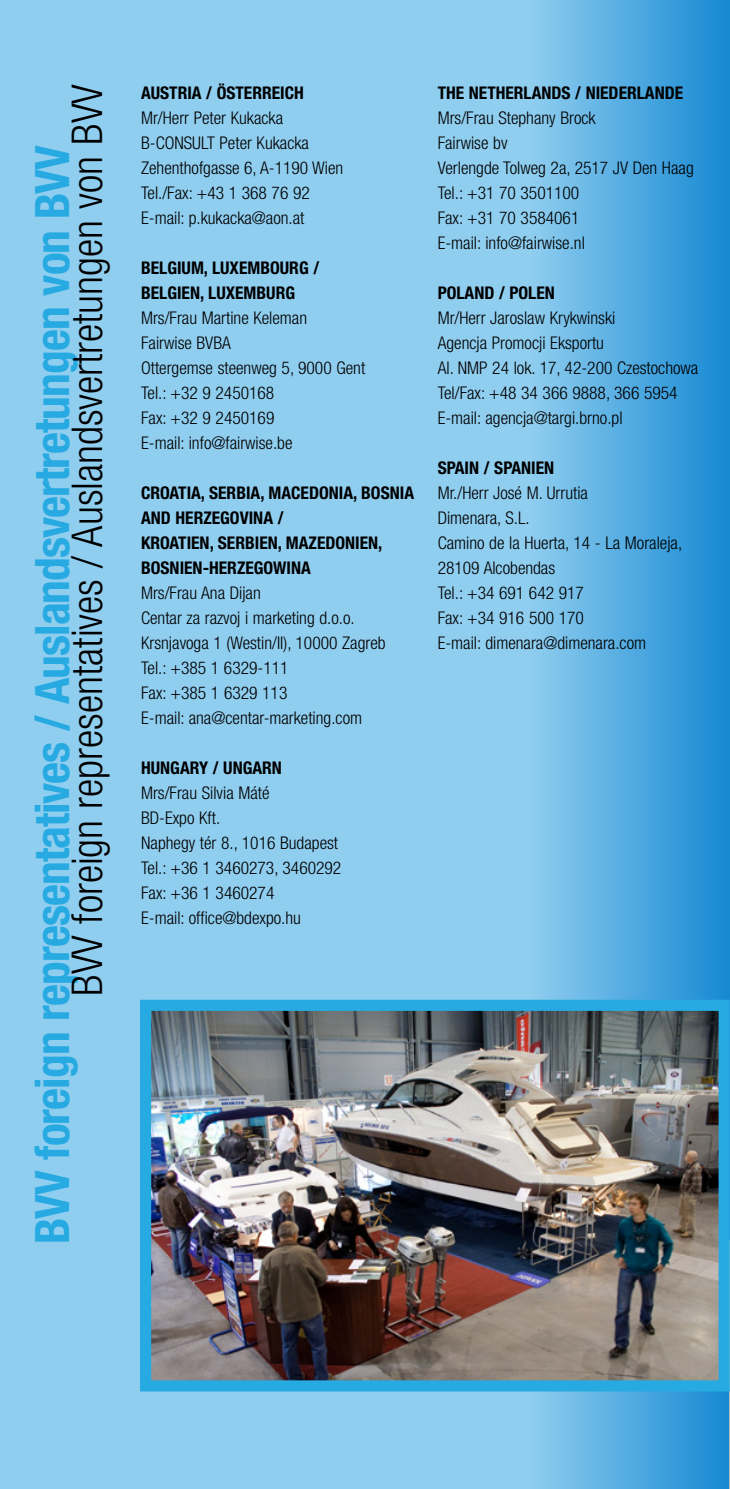
<style>
.page{position:relative;width:730px;height:1489px;background:#fff}
.page>*{position:absolute;margin:0;border:0;box-sizing:border-box;transform-origin:0 0}
.t1{font:700 condensed 47.5px "Helvetica Neue LT Pro";letter-spacing:-.02em;color:#27aae1}
.t2{font:300 condensed 42.5px "Helvetica Neue LT Pro";color:#000}
.t3{font:300 condensed 17.5px/25px "Helvetica Neue LT Pro";color:#000}
.t4{font:700 condensed 17.5px/25px "Helvetica Neue LT Pro";color:#000}
</style>
<div class="page">
<div style="left:0;top:0;width:730px;height:1488px;background:#90cef0"></div>
<div style="left:531px;top:0;width:199px;height:1488px;background:linear-gradient(to right,#8fcdef,#1689d3)"></div>
<hr style="left:729px;top:1240px;width:1px;height:248px;background:#bcbec0">
<img style="left:152px;top:1011px;width:566px;height:368px">
<div style="left:140px;top:999px;width:590px;height:392px;border:11px solid #27aae1"></div>
<h2 class="t2" style="left:63px;top:995px;width:912px;rotate:-90deg">BVV foreign representatives / Auslandsvertretungen von BVV</h2>
<p class="t4" style="left:141px;top:80px;width:164px">AUSTRIA / ÖSTERREICH</p>
<p class="t3" style="left:141px;top:105px;width:204px">Mr/Herr Peter Kukacka<br>B-CONSULT Peter Kukacka<br>Zehenthofgasse 6, A-1190 Wien<br>Tel./Fax: +43 1 368 76 92<br>E-mail: p.kukacka@aon.at</p>
<p class="t4" style="left:141px;top:255px;width:180px">BELGIUM, LUXEMBOURG /<br>BELGIEN, LUXEMBURG</p>
<p class="t3" style="left:141px;top:305px;width:226px">Mrs/Frau Martine Keleman<br>Fairwise BVBA<br>Ottergemse steenweg 5, 9000 Gent<br>Tel.: +32 9 2450168<br>Fax: +32 9 2450169<br>E-mail: info@fairwise.be</p>
<p class="t4" style="left:141px;top:480px;width:274px">CROATIA, SERBIA, MACEDONIA, BOSNIA<br>AND HERZEGOVINA /<br>KROATIEN, SERBIEN, MAZEDONIEN,<br>BOSNIEN-HERZEGOWINA</p>
<p class="t3" style="left:141px;top:580px;width:246px">Mrs/Frau Ana Dijan<br>Centar za razvoj i marketing d.o.o.<br>Krsnjavoga 1 (Westin/II), 10000 Zagreb<br>Tel.: +385 1 6329-111<br>Fax: +385 1 6329 113<br>E-mail: ana@centar-marketing.com</p>
<p class="t4" style="left:141px;top:755px;width:142px">HUNGAR Y / UNGARN</p>
<p class="t3" style="left:141px;top:780px;width:202px">Mrs/Frau Silvia Máté<br>BD-Expo Kft.<br>Naphegy tér 8., 1016 Budapest<br>Tel.: +36 1 3460273, 3460292<br>Fax: +36 1 3460274<br>E-mail: office@bdexpo.hu</p>
<h1 class="t1" style="left:24px;top:1243px;width:1100px;rotate:-90deg">BVV foreign representatives / Auslandsvertretungen von BVV</h1>
<p class="t4" style="left:438px;top:80px;width:247px">THE NETHERLANDS / NIEDERLANDE</p>
<p class="t3" style="left:438px;top:105px;width:258px">Mrs/Frau Stephany Brock<br>Fairwise bv<br>Verlengde Tolweg 2a, 2517 JV Den Haag<br>Tel.: +31 70 3501100<br>Fax: +31 70 3584061<br>E-mail: info@fairwise.nl</p>
<p class="t4" style="left:438px;top:280px;width:119px">POLAND / POLEN</p>
<p class="t3" style="left:438px;top:305px;width:262px">Mr/Herr Jaroslaw Krykwinski<br>Agencja Promocji Eksportu<br>Al. NMP 24 lok. 17, 42-200 Czestochowa<br>Tel/Fax: +48 34 366 9888, 366 5954<br>E-mail: agencja@targi.brno.pl</p>
<p class="t4" style="left:438px;top:455px;width:118px">SPAIN / SPANIEN</p>
<p class="t3" style="left:438px;top:480px;width:246px">Mr./Herr José M. Urrutia<br>Dimenara, S.L.<br>Camino de la Huerta, 14 - La Moraleja,<br>28109 Alcobendas<br>Tel.: +34 691 642 917<br>Fax: +34 916 500 170<br>E-mail: dimenara@dimenara.com</p>
</div>
